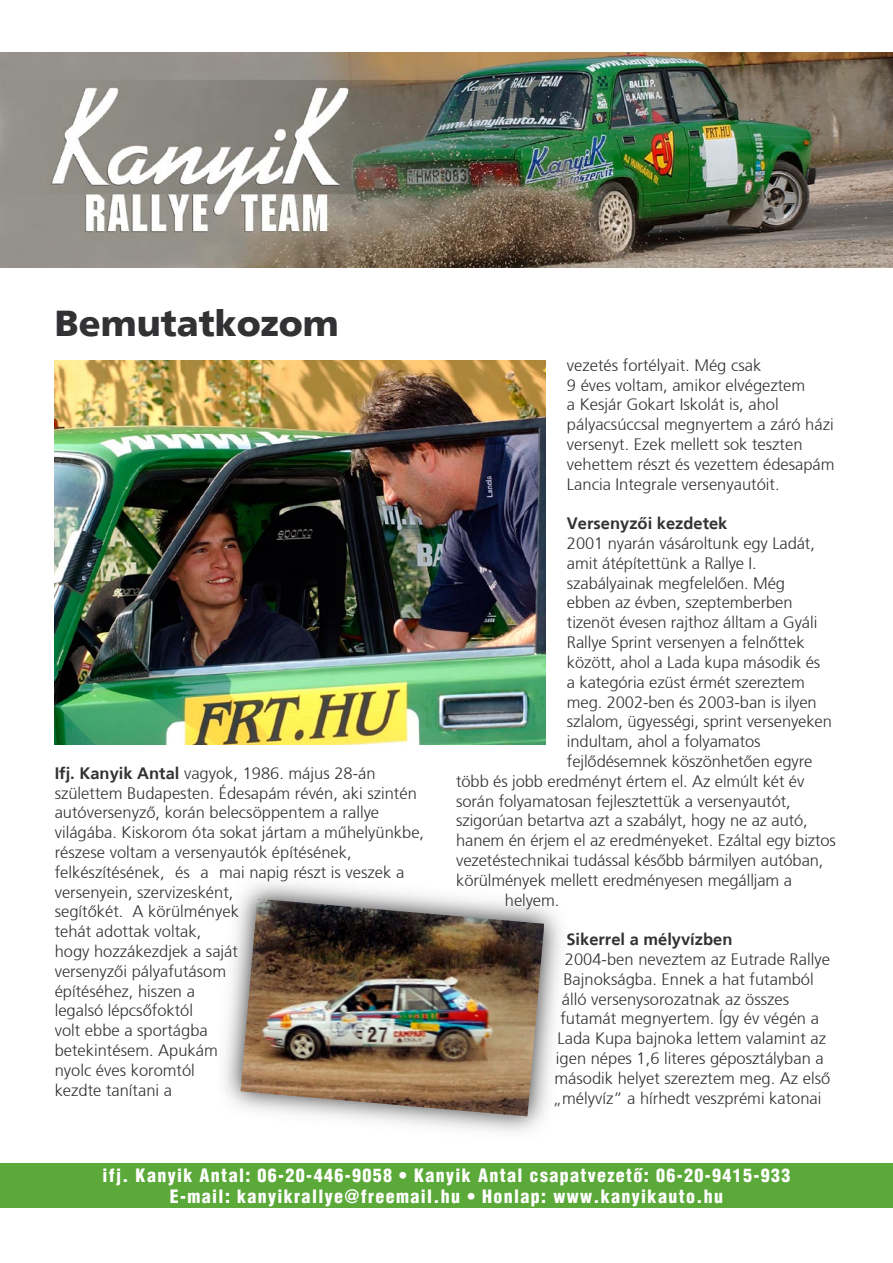
<style>
.page{position:relative;width:893px;height:1263px;background:#fff}
.page>*{position:absolute;margin:0;border:0;box-sizing:border-box;transform-origin:0 0}
.t1{font:900 36px "H Fruti";color:#323235}
.t2{font:900 condensed 18px "H Helvetica";letter-spacing:.075em;color:#fff}
.t3{font:300 16.5px/19.8px "H Fruti";color:#323235}
.t4{font:700 16.5px "H Fruti";color:#323235}
.s1{font-weight:700}
</style>
<div class="page">
<img style="left:1px;top:53px;width:892px;height:215px">
<img style="left:54px;top:361px;width:492px;height:383px">
<svg style="left:224px;top:882px;width:337px;height:250px"></svg>
<img style="left:240px;top:899px;width:304px;height:217px">
<div style="left:0;top:1163px;width:893px;height:45px;background:#5ba938"></div>
<p class="t1" style="left:55px;top:301px;width:286px">Bemutatkozom</p>
<p class="t3" style="left:55px;top:763px;width:371px"><span class="s1">Ifj. Kanyik Antal</span> vagyok, 1986. május 28-án születtem Budapesten. Édesapám révén, aki szintén autóversenyző, korán belecsöppentem a rallye világába. Kiskorom óta sokat jártam a műhelyünkbe, részese voltam a versenyautók építésének, felkészítésének, és a mai napig részt is veszek a versenyein, szervizesként,<br>segítőkét. A körülmények<br>tehát adottak voltak,<br>hogy hozzákezdjek a saját<br>versenyzői pályafutásom<br>építéséhez, hiszen a<br>legalsó lépcsőfoktól<br>volt ebbe a sportágba<br>betekintésem. Apukám<br>nyolc éves koromtól<br>kezdte tanítani a</p>
<p class="t3" style="left:567px;top:355px;width:269px">vezetés fortélyait. Még csak<br>9 éves voltam, amikor elvégeztem<br>a Kesjár Gokart Iskolát is, ahol pályacsúccsal megnyertem a záró házi versenyt. Ezek mellett sok teszten vehettem részt és vezettem édesapám Lancia Integrale versenyautóit.</p>
<p class="t4" style="left:567px;top:514px;width:162px">Versenyzői kezdetek</p>
<p class="t3" style="left:567px;top:533px;width:249px">2001 nyarán vásároltunk egy Ladát,</p>
<p class="t3" style="left:567px;top:553px;width:191px">amit átépítettünk a Rallye I.</p>
<p class="t3" style="left:567px;top:573px;width:220px">szabályainak megfelelően. Még</p>
<p class="t3" style="left:567px;top:593px;width:227px">ebben az évben, szeptemberben</p>
<p class="t3" style="left:567px;top:613px;width:252px">tizenöt évesen rajthoz álltam a Gyáli</p>
<p class="t3" style="left:567px;top:632px;width:239px">Rallye Sprint versenyen a felnőttek</p>
<p class="t3" style="left:567px;top:652px;width:255px">között, ahol a Lada kupa második és</p>
<p class="t3" style="left:567px;top:672px;width:239px">a kategória ezüst érmét szereztem</p>
<p class="t3" style="left:567px;top:692px;width:251px">meg. 2002-ben és 2003-ban is ilyen</p>
<p class="t3" style="left:567px;top:712px;width:266px">szlalom, ügyességi, sprint versenyeken</p>
<p class="t3" style="left:567px;top:731px;width:195px">indultam, ahol a folyamatos</p>
<p class="t3" style="left:567px;top:751px;width:247px">fejlődésemnek köszönhetően egyre</p>
<p class="t3" style="left:456px;top:771px;width:350px">több és jobb eredményt értem el. Az elmúlt két év</p>
<p class="t3" style="left:456px;top:791px;width:336px">során folyamatosan fejlesztettük a versenyautót,</p>
<p class="t3" style="left:456px;top:811px;width:353px">szigorúan betartva azt a szabályt, hogy ne az autó,</p>
<p class="t3" style="left:456px;top:830px;width:381px">hanem én érjem el az eredményeket. Ezáltal egy biztos</p>
<p class="t3" style="left:456px;top:850px;width:369px">vezetéstechnikai tudással később bármilyen autóban,</p>
<p class="t3" style="left:456px;top:870px;width:337px">körülmények mellett eredményesen megálljam a</p>
<p class="t3" style="left:505px;top:890px;width:56px">helyem.</p>
<p class="t4" style="left:566px;top:930px;width:168px">Sikerrel a mélyvízben</p>
<p class="t3" style="left:565px;top:949px;width:266px">2004-ben neveztem az Eutrade Rallye</p>
<p class="t3" style="left:563px;top:969px;width:252px">Bajnokságba. Ennek a hat futamból</p>
<p class="t3" style="left:562px;top:989px;width:229px">álló versenysorozatnak az összes</p>
<p class="t3" style="left:560px;top:1009px;width:260px">futamát megnyertem. Így év végén a</p>
<p class="t3" style="left:557px;top:1028px;width:270px">Lada Kupa bajnoka lettem valamint az</p>
<p class="t3" style="left:556px;top:1048px;width:269px">igen népes 1,6 literes géposztályban a</p>
<p class="t3" style="left:554px;top:1068px;width:277px">második helyet szereztem meg. Az első</p>
<p class="t3" style="left:553px;top:1088px;width:270px">„mélyvíz” a hírhedt veszprémi katonai</p>
<p class="t2" style="left:102px;top:1164px;width:690px">ifj. Kanyik Antal: 06-20-446-9058 • Kanyik Antal csapatvezetõ: 06-20-9415-933</p>
<p class="t2" style="left:170px;top:1185px;width:555px">E-mail: kanyikrallye@freemail.hu • Honlap: www.kanyikauto.hu</p>
</div>
